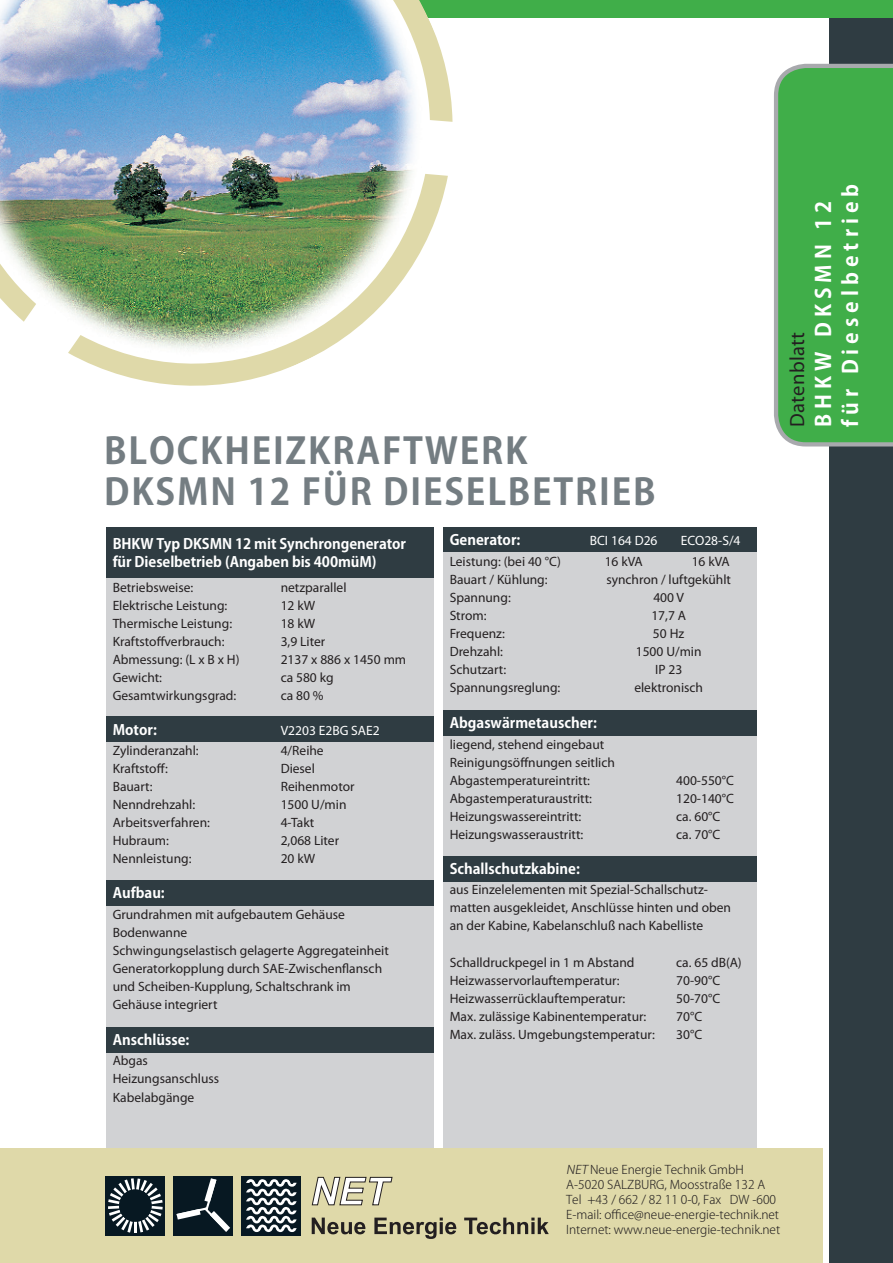
<style>
.page{position:relative;width:893px;height:1263px;background:#fff}
.page>*{position:absolute;margin:0;border:0;box-sizing:border-box;transform-origin:0 0}
.t1{font:700 36px/40.5px "Koz Go Pro";letter-spacing:.05em;color:#747d82}
.t2{font:700 21px/27px "Koz Go Pro";letter-spacing:.24em;color:#fff}
.t3{font:20.55px "Myriad Pro";letter-spacing:.02em;color:#231f20}
.t4{font:700 14.25px/18px "Koz Go Pro";color:#fff}
.t5{font:13.5px/18.1px "Myriad Pro";color:#231f20}
.t6{font:13.5px "Myriad Pro";color:#fff}
.t7{font:300 12px/15px "Koz Go Pro";color:#231f20}
.s1{font-style:italic}
</style>
<div class="page">
<div style="left:443px;top:527px;width:314px;height:26px;background:#2f3c42"></div>
<div style="left:443px;top:553px;width:314px;height:595px;background:#d1d2d4"></div>
<div style="left:443px;top:710px;width:314px;height:26px;background:#2f3c42"></div>
<div style="left:443px;top:856px;width:314px;height:25px;background:#2f3c42"></div>
<div style="left:106px;top:527px;width:328px;height:51px;background:#2f3c42"></div>
<div style="left:106px;top:578px;width:328px;height:570px;background:#d1d2d4"></div>
<div style="left:106px;top:716px;width:328px;height:26px;background:#2f3c42"></div>
<div style="left:106px;top:880px;width:328px;height:26px;background:#2f3c42"></div>
<div style="left:106px;top:1027px;width:328px;height:25px;background:#2f3c42"></div>
<div style="left:829px;top:0;width:64px;height:1263px;background:#2f3c42"></div>
<div style="left:774px;top:64px;width:119px;height:382px;background:#40ae49"></div>
<div style="left:405px;top:0;width:488px;height:17px;background:#40ae49"></div>
<svg style="left:425px;top:12px;width:27px;height:110px"></svg>
<svg style="left:82px;top:174px;width:366px;height:212px"></svg>
<img style="left:0;top:0;width:425px;height:360px">
<div style="left:0;top:1148px;width:823px;height:115px;background:#dfd9a9"></div>
<div style="left:241px;top:1176px;width:60px;height:59px;background:#071822"></div>
<div style="left:173px;top:1176px;width:60px;height:59px;background:#071822"></div>
<div style="left:105px;top:1176px;width:60px;height:59px;background:#071822"></div>
<svg style="left:177px;top:1178px;width:53px;height:54px"></svg>
<svg style="left:246px;top:1179px;width:51px;height:53px"></svg>
<svg style="left:108px;top:1178px;width:55px;height:55px"></svg>
<div style="left:119px;top:1189px;width:33px;height:33px;background:#071822;border-radius:50%"></div>
<svg style="left:312px;top:1177px;width:81px;height:29px"></svg>
<svg style="left:312px;top:1217px;width:53px;height:17px"></svg>
<svg style="left:374px;top:1217px;width:82px;height:22px"></svg>
<svg style="left:464px;top:1217px;width:85px;height:17px"></svg>
<h1 class="t1" style="left:104px;top:433px;width:426px">BLOCKHEIZKRAFTWERK<br>DKSMN 12 für DIESELbetrieb</h1>
<p class="t4" style="left:113px;top:535px;width:295px">BHKW Typ DKSMN 12 mit Synchrongenerator für Dieselbetrieb (Angaben bis 400müM)</p>
<p class="t5" style="left:113px;top:578px;width:82px">Betriebsweise:</p>
<p class="t5" style="left:281px;top:578px;width:67px">netzparallel</p>
<p class="t5" style="left:113px;top:596px;width:116px">Elektrische Leistung:</p>
<p class="t5" style="left:281px;top:596px;width:36px">12 kW</p>
<p class="t5" style="left:113px;top:614px;width:121px">Thermische Leistung:</p>
<p class="t5" style="left:281px;top:614px;width:36px">18 kW</p>
<p class="t5" style="left:113px;top:632px;width:113px">Kraftstoffverbrauch:</p>
<p class="t5" style="left:281px;top:632px;width:46px">3,9 Liter</p>
<p class="t5" style="left:113px;top:650px;width:128px">Abmessung: (L x B x H)</p>
<p class="t5" style="left:281px;top:650px;width:127px">2137 x 886 x 1450 mm</p>
<p class="t5" style="left:113px;top:668px;width:51px">Gewicht:</p>
<p class="t5" style="left:281px;top:668px;width:54px">ca 580 kg</p>
<p class="t5" style="left:113px;top:686px;width:125px">Gesamtwirkungsgrad:</p>
<p class="t5" style="left:281px;top:686px;width:44px">ca 80 %</p>
<p class="t4" style="left:113px;top:721px;width:46px">Motor:</p>
<p class="t6" style="left:281px;top:722px;width:101px">V2203 E2BG SAE2</p>
<p class="t5" style="left:113px;top:741px;width:88px">Zylinderanzahl:</p>
<p class="t5" style="left:281px;top:741px;width:45px">4/Reihe</p>
<p class="t5" style="left:113px;top:759px;width:57px">Kraftstoff:</p>
<p class="t5" style="left:281px;top:759px;width:36px">Diesel</p>
<p class="t5" style="left:113px;top:777px;width:41px">Bauart:</p>
<p class="t5" style="left:281px;top:777px;width:75px">Reihenmotor</p>
<p class="t5" style="left:113px;top:795px;width:84px">Nenndrehzahl:</p>
<p class="t5" style="left:281px;top:795px;width:67px">1500 U/min</p>
<p class="t5" style="left:113px;top:813px;width:99px">Arbeitsverfahren:</p>
<p class="t5" style="left:281px;top:813px;width:35px">4-Takt</p>
<p class="t5" style="left:113px;top:831px;width:58px">Hubraum:</p>
<p class="t5" style="left:281px;top:831px;width:60px">2,068 Liter</p>
<p class="t5" style="left:113px;top:849px;width:80px">Nennleistung:</p>
<p class="t5" style="left:281px;top:849px;width:36px">20 kW</p>
<p class="t4" style="left:450px;top:532px;width:72px">Generator:</p>
<p class="t6" style="left:590px;top:533px;width:69px">BCI 164 D26</p>
<p class="t6" style="left:681px;top:533px;width:61px">ECO28-S/4</p>
<p class="t5" style="left:450px;top:552px;width:113px">Leistung: (bei 40 °C)</p>
<p class="t5" style="left:605px;top:552px;width:40px">16 kVA</p>
<p class="t5" style="left:692px;top:552px;width:40px">16 kVA</p>
<p class="t5" style="left:450px;top:570px;width:99px">Bauart / Kühlung:</p>
<p class="t5" style="left:606px;top:570px;width:126px">synchron / luftgekühlt</p>
<p class="t5" style="left:450px;top:588px;width:63px">Spannung:</p>
<p class="t5" style="left:653px;top:588px;width:32px">400 V</p>
<p class="t5" style="left:450px;top:606px;width:38px">Strom:</p>
<p class="t5" style="left:651px;top:606px;width:36px">17,7 A</p>
<p class="t5" style="left:450px;top:624px;width:57px">Frequenz:</p>
<p class="t5" style="left:653px;top:624px;width:33px">50 Hz</p>
<p class="t5" style="left:450px;top:642px;width:55px">Drehzahl:</p>
<p class="t5" style="left:636px;top:642px;width:67px">1500 U/min</p>
<p class="t5" style="left:450px;top:660px;width:58px">Schutzart:</p>
<p class="t5" style="left:655px;top:660px;width:29px">IP 23</p>
<p class="t5" style="left:450px;top:678px;width:112px">Spannungsreglung:</p>
<p class="t5" style="left:634px;top:678px;width:70px">elektronisch</p>
<p class="t4" style="left:450px;top:715px;width:149px">Abgaswärmetauscher:</p>
<p class="t5" style="left:450px;top:735px;width:167px">liegend, stehend eingebaut<br>Reinigungsöffnungen seitlich<br>Abgastemperatureintritt:</p>
<p class="t5" style="left:676px;top:771px;width:59px">400-550°C</p>
<p class="t5" style="left:450px;top:789px;width:144px">Abgastemperaturaustritt:</p>
<p class="t5" style="left:676px;top:789px;width:59px">120-140°C</p>
<p class="t5" style="left:450px;top:807px;width:133px">Heizungswassereintritt:</p>
<p class="t5" style="left:676px;top:807px;width:46px">ca. 60°C</p>
<p class="t5" style="left:450px;top:825px;width:135px">Heizungswasseraustritt:</p>
<p class="t5" style="left:676px;top:825px;width:46px">ca. 70°C</p>
<p class="t4" style="left:450px;top:860px;width:132px">Schallschutzkabine:</p>
<p class="t5" style="left:450px;top:880px;width:283px">aus Einzelelementen mit Spezial-Schallschutz&shy;matten ausgekleidet, Anschlüsse hinten und oben an der Kabine, Kabelanschluß nach Kabelliste</p>
<p class="t5" style="left:450px;top:953px;width:186px">Schalldruckpegel in 1 m Abstand</p>
<p class="t5" style="left:676px;top:953px;width:67px">ca. 65 dB(A)</p>
<p class="t5" style="left:450px;top:971px;width:171px">Heizwasservorlauftemperatur:</p>
<p class="t5" style="left:676px;top:971px;width:45px">70-90°C</p>
<p class="t5" style="left:450px;top:989px;width:177px">Heizwasserrücklauftemperatur:</p>
<p class="t5" style="left:676px;top:989px;width:45px">50-70°C</p>
<p class="t5" style="left:450px;top:1007px;width:198px">Max. zulässige Kabinentemperatur:</p>
<p class="t5" style="left:676px;top:1007px;width:27px">70°C</p>
<p class="t5" style="left:450px;top:1025px;width:207px">Max. zuläss. Umgebungstemperatur:</p>
<p class="t5" style="left:676px;top:1025px;width:27px">30°C</p>
<p class="t4" style="left:113px;top:885px;width:54px">Aufbau:</p>
<p class="t5" style="left:113px;top:905px;width:278px">Grundrahmen mit aufgebautem Gehäuse Bodenwanne<br>Schwingungselastisch gelagerte Aggregateinheit Generatorkopplung durch SAE-Zwischenflansch und Scheiben-Kupplung, Schaltschrank im Gehäuse integriert</p>
<p class="t4" style="left:113px;top:1032px;width:78px">Anschlüsse:</p>
<p class="t5" style="left:113px;top:1051px;width:108px">Abgas<br>Heizungsanschluss<br>Kabelabgänge</p>
<h3 class="t3" style="left:784px;top:427px;width:97px;rotate:-90deg">Datenblatt</h3>
<h2 class="t2" style="left:811px;top:427px;width:245px;rotate:-90deg">BHKW DKSMN 12 für Dieselbetrieb</h2>
<p class="t7" style="left:566px;top:1162px;width:215px"><span class="s1">NET</span> Neue Energie Technik GmbH A-5020 SALZBURG, Moosstraße 132 A Tel +43 / 662 / 82 11 0-0, Fax DW -600<br>E-mail: office@neue-energie-technik.net Internet: www.neue-energie-technik.net</p>
</div>
